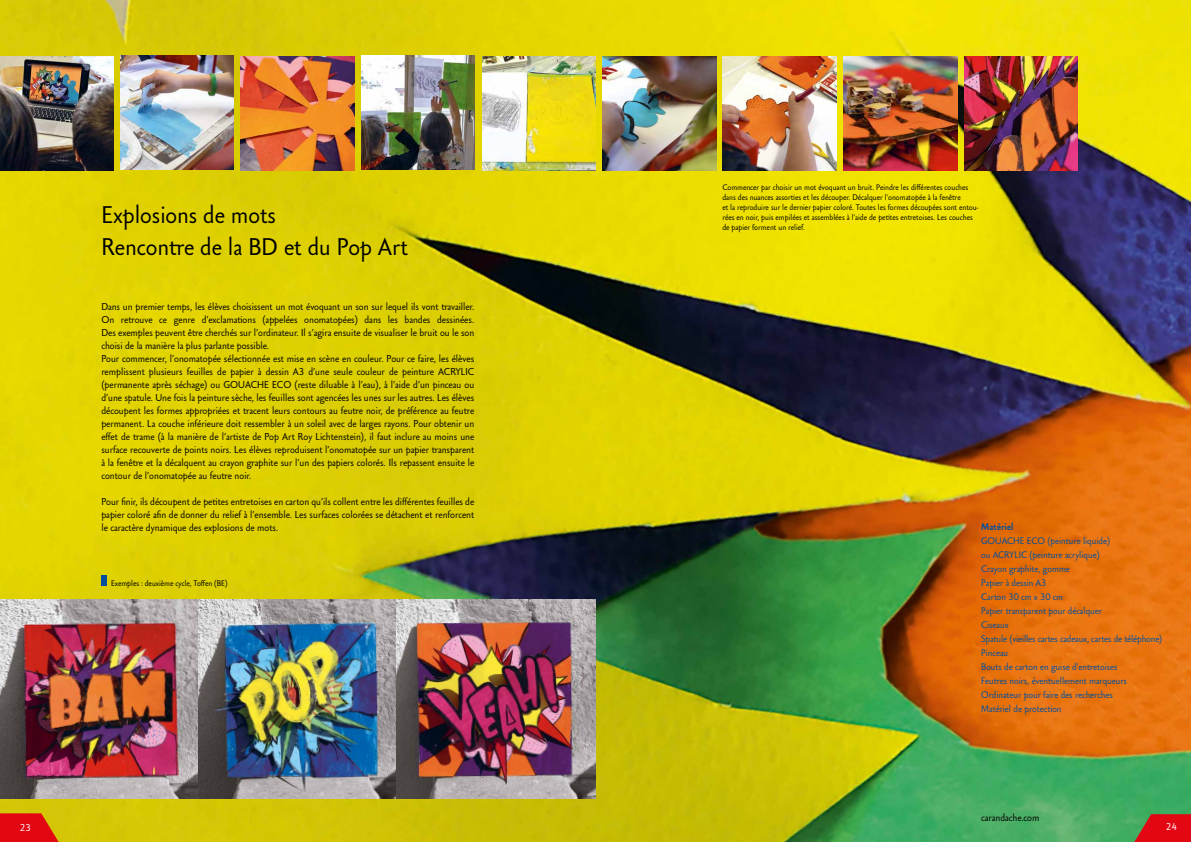
<style>
.page{position:relative;width:1191px;height:842px;background:#fff}
.page>*{position:absolute;margin:0;border:0;box-sizing:border-box;transform-origin:0 0}
.t1{font:24px/32px "Carandache Sans";color:#000}
.t2{font:10px/13px "Carandache Sans";color:#000}
.t3{font:10px "Carandache Sans";color:#fff}
.t4{font:9.5px/14px "Carandache Sans";color:#004f9f}
.t5{font:900 9.5px "Carandache Sans";color:#004f9f}
.t6{font:8px/10px "Carandache Sans";color:#000}
</style>
<div class="page">
<img style="left:0;top:0;width:1191px;height:842px">
<img style="left:0;top:600px;width:595px;height:198px">
<img style="left:361px;top:56px;width:114px;height:113px">
<img style="left:0;top:57px;width:113px;height:113px">
<img style="left:482px;top:57px;width:113px;height:113px">
<img style="left:602px;top:57px;width:114px;height:113px">
<img style="left:964px;top:57px;width:113px;height:113px">
<img style="left:843px;top:57px;width:114px;height:113px">
<img style="left:241px;top:57px;width:113px;height:113px">
<img style="left:722px;top:57px;width:114px;height:113px">
<div style="left:101px;top:576px;width:5px;height:10px;background:#004f9f"></div>
<img style="left:120px;top:56px;width:114px;height:113px">
<svg style="left:0;top:813px;width:59px;height:29px;background:#e02510"></svg>
<svg style="left:1134px;top:814px;width:57px;height:28px;background:#c9201f"></svg>
<h1 class="t1" style="left:101px;top:199px;width:308px">Explosions de mots<br>Rencontre de la BD et du Pop Art</h1>
<p class="t2" style="left:101px;top:300px;width:374px">Dans un premier temps, les élèves choisissent un mot évoquant un son sur lequel ils vont travailler.<br>On retrouve ce genre d’exclamations (appelées onomatopées) dans les bandes dessinées.<br>Des exemples peuvent être cherchés sur l’ordinateur. Il s’agira ensuite de visualiser le bruit ou le son choisi de la manière la plus parlante possible.<br>Pour commencer, l’onomatopée sélectionnée est mise en scène en couleur. Pour ce faire, les élèves remplissent plusieurs feuilles de papier à dessin A3 d’une seule couleur de peinture ACRYLIC (permanente après séchage) ou GOUACHE ECO (reste diluable à l’eau), à l’aide d’un pinceau ou d’une spatule. Une fois la peinture sèche, les feuilles sont agencées les unes sur les autres. Les élèves découpent les formes appropriées et tracent leurs contours au feutre noir, de préférence au feutre permanent. La couche inférieure doit ressembler à un soleil avec de larges rayons. Pour obtenir un effet de trame (à la manière de l’artiste de Pop Art Roy Lichtenstein), il faut inclure au moins une surface recouverte de points noirs. Les élèves reproduisent l’onomatopée sur un papier transparent à la fenêtre et la décalquent au crayon graphite sur l’un des papiers colorés. Ils repassent ensuite le contour de l’onomatopée au feutre noir.</p>
<p class="t2" style="left:101px;top:495px;width:374px;text-align:justify">Pour finir, ils découpent de petites entretoises en carton qu’ils collent entre les différentes feuilles de papier coloré afin de donner du relief à l’ensemble. Les surfaces colorées se détachent et renforcent le caractère dynamique des explosions de mots.</p>
<p class="t6" style="left:111px;top:578px;width:118px">Exemples : deuxième cycle, Toffen (BE)</p>
<p class="t6" style="left:722px;top:182px;width:258px">Commencer par choisir un mot évoquant un bruit. Peindre les différentes couches dans des nuances assorties et les découper. Décalquer l’onomatopée à la fenêtre<br>et la reproduire sur le dernier papier coloré. Toutes les formes découpées sont entou&shy;rées en noir, puis empilées et assemblées à l’aide de petites entretoises. Les couches de papier forment un relief.</p>
<p class="t5" style="left:981px;top:520px;width:34px">Matériel</p>
<p class="t4" style="left:981px;top:534px;width:183px">GOUACHE ECO (peinture liquide)<br>ou ACRYLIC (peinture acrylique)<br>Crayon graphite, gomme<br>Papier à dessin A3<br>Carton 30 cm x 30 cm<br>Papier transparent pour décalquer<br>Ciseaux<br>Spatule (vieilles cartes cadeaux, cartes de téléphone)<br>Pinceau<br>Bouts de carton en guise d’entretoises<br>Feutres noirs, éventuellement marqueurs<br>Ordinateur pour faire des recherches<br>Matériel de protection</p>
<p class="t2" style="left:981px;top:811px;width:60px">carandache.com</p>
<p class="t3" style="left:20px;top:822px;width:12px">23</p>
<p class="t3" style="left:1165px;top:821px;width:12px">24</p>
</div>
